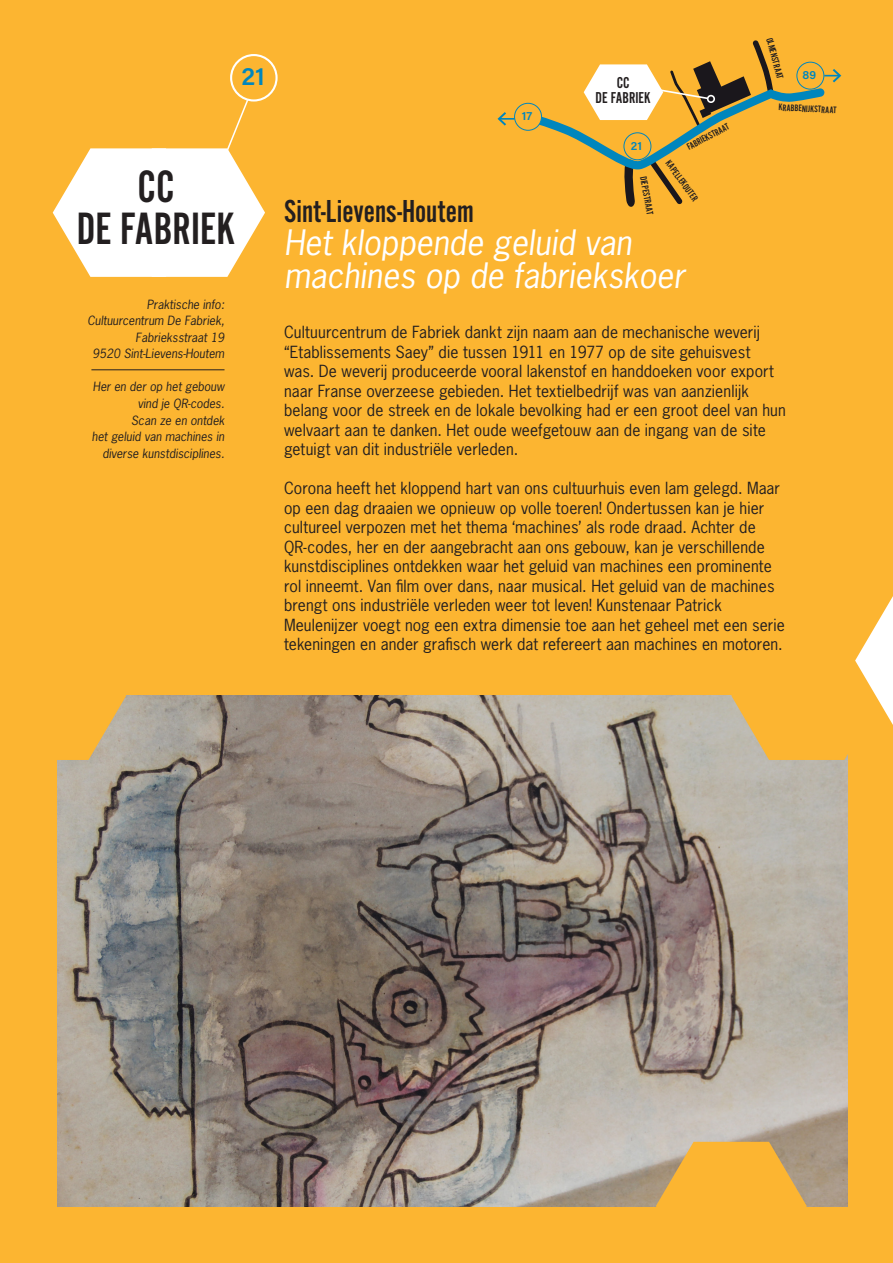
<style>
.page{position:relative;width:893px;height:1263px;background:#fcb531}
.page>*{position:absolute;margin:0;border:0;box-sizing:border-box;transform-origin:0 0}
.t1{font:47.1px "Alternate Got No 2 D";color:#231f20}
.t2{font:italic 33px/33px "News Gothic Std";color:#fff}
.t3{font:33px "Alternate Got No 2 D";color:#231f20}
.t4{font:600 25.35px "Acumin Pro";color:#0086bd}
.t5{font:16.35px/14.7px "Alternate Got No 2 D";color:#231f20;text-align:center}
.t6{font:15.75px/19.5px "News Gothic Std";letter-spacing:.005em;color:#231f20}
.t7{font:italic 12px/16.5px "News Gothic Std";color:#231f20;text-align:right}
.t8{font:600 12px "Acumin Pro";color:#0086bd}
.t9{font:9.9px "Alternate Got No 2 D";color:#231f20}
</style>
<div class="page">
<img style="left:57px;top:696px;width:790px;height:510px">
<svg style="left:57px;top:696px;width:69px;height:64px"></svg>
<svg style="left:656px;top:1142px;width:151px;height:65px"></svg>
<hr style="left:91px;top:370px;width:134px;height:1px;background:#231f20">
<div style="left:230px;top:54px;width:48px;height:48px;border:2px solid #fff;border-radius:50%"></div>
<svg style="left:731px;top:596px;width:162px;height:164px"></svg>
<div style="left:514px;top:103px;width:28px;height:28px;border:1px solid #0086bd;border-radius:50%"></div>
<svg style="left:497px;top:112px;width:18px;height:14px"></svg>
<svg style="left:530px;top:40px;width:312px;height:167px"></svg>
<svg style="left:53px;top:96px;width:212px;height:181px"></svg>
<p class="t4" style="left:241px;top:58px;width:25px">21</p>
<p class="t1" style="left:138px;top:161px;width:38px">CC</p>
<p class="t1" style="left:77px;top:204px;width:160px">DE FABRIEK</p>
<p class="t7" style="left:147px;top:296px;width:79px">Praktische info:</p>
<p class="t7" style="left:87px;top:313px;width:139px">Cultuurcentrum De Fabriek,<br>Fabrieksstraat 19</p>
<p class="t7" style="left:93px;top:346px;width:133px">9520 Sint-Lievens-Houtem</p>
<p class="t7" style="left:93px;top:379px;width:133px">Her en der op het gebouw</p>
<p class="t7" style="left:138px;top:395px;width:88px">vind je QR-codes.</p>
<p class="t7" style="left:131px;top:412px;width:95px">Scan ze en ontdek</p>
<p class="t7" style="left:92px;top:428px;width:134px">het geluid van machines in diverse kunstdisciplines.</p>
<p class="t8" style="left:522px;top:108px;width:12px">17</p>
<p class="t5" style="left:596px;top:76px;width:57px">CC<br>DE FABRIEK</p>
<p class="t8" style="left:631px;top:137px;width:13px">21</p>
<p class="t9" style="left:685px;top:143px;width:48px;rotate:-28deg">FABRIEKSTRAAT</p>
<p class="t9" style="left:672px;top:158px;width:49px;rotate:54deg">KAPELLEKOUTER</p>
<p class="t9" style="left:649px;top:175px;width:40px;rotate:80deg">DIEPESTRAAT</p>
<p class="t3" style="left:284px;top:194px;width:191px">Sint-Lievens-Houtem</p>
<p class="t2" style="left:284px;top:227px;width:402px">Het kloppende geluid van machines op de fabriekskoer</p>
<p class="t9" style="left:774px;top:36px;width:44px;rotate:75deg">OLMENSTRAAT</p>
<p class="t8" style="left:803px;top:66px;width:15px">89</p>
<p class="t9" style="left:779px;top:102px;width:59px;rotate:3deg">KRABBENIJKSTRAAT</p>
<p class="t6" style="left:284px;top:322px;width:503px">Cultuurcentrum de Fabriek dankt zijn naam aan de mechanische weverij “Etablissements Saey” die tussen 1911 en 1977 op de site gehuisvest<br>was. De weverij produceerde vooral lakenstof en handdoeken voor export naar Franse overzeese gebieden. Het textielbedrijf was van aanzienlijk belang voor de streek en de lokale bevolking had er een groot deel van hun welvaart aan te danken. Het oude weefgetouw aan de ingang van de site getuigt van dit industriële verleden.</p>
<p class="t6" style="left:284px;top:478px;width:502px">Corona heeft het kloppend hart van ons cultuurhuis even lam gelegd. Maar op een dag draaien we opnieuw op volle toeren! Ondertussen kan je hier cultureel verpozen met het thema ‘machines’ als rode draad. Achter de QR-codes, her en der aangebracht aan ons gebouw, kan je verschillende kunstdisciplines ontdekken waar het geluid van machines een prominente rol inneemt. Van film over dans, naar musical. Het geluid van de machines brengt ons industriële verleden weer tot leven! Kunstenaar Patrick Meulenijzer voegt nog een extra dimensie toe aan het geheel met een serie tekeningen en ander grafisch werk dat refereert aan machines en motoren.</p>
</div>
